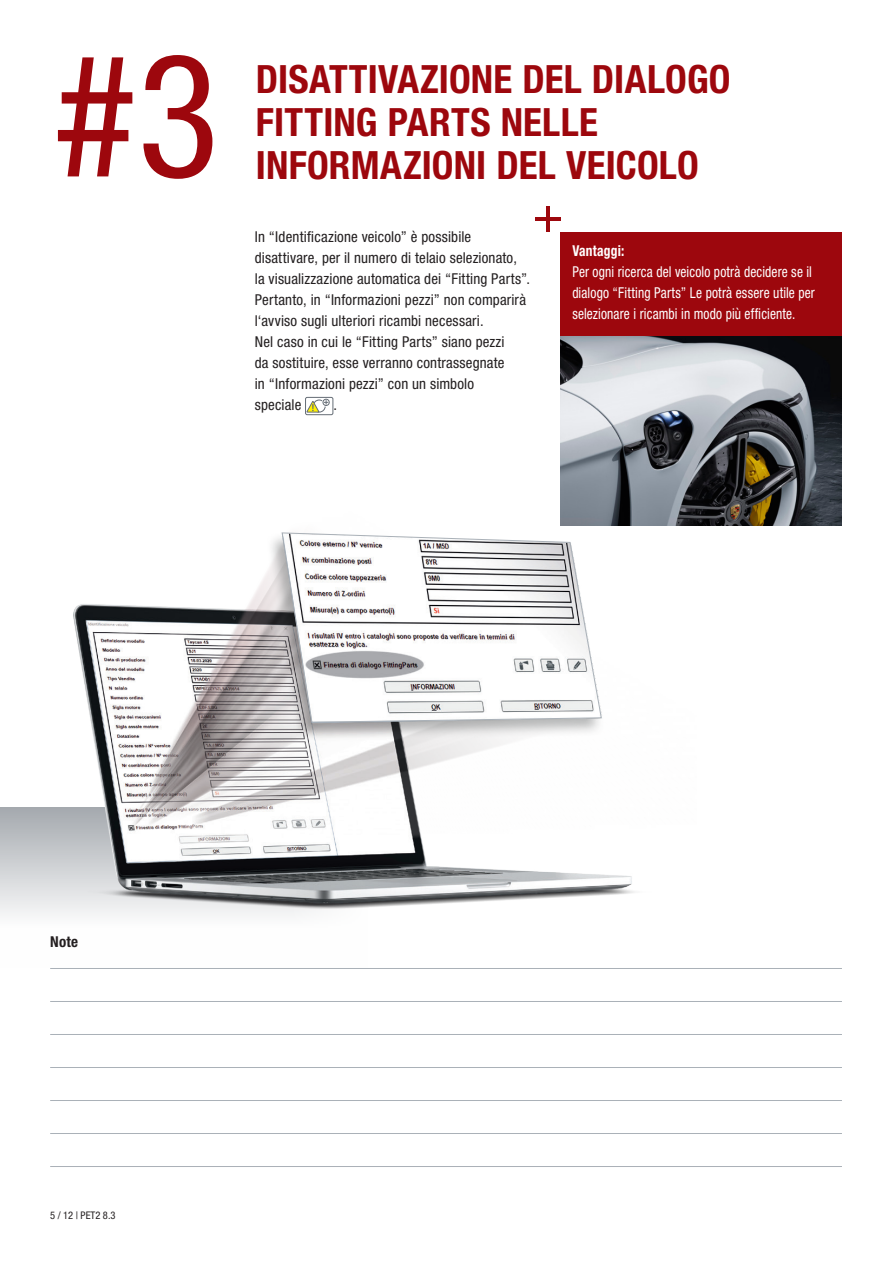
<style>
.page{position:relative;width:893px;height:1263px;background:#fff}
.page>*{position:absolute;margin:0;border:0;box-sizing:border-box;transform-origin:0 0}
.t1{font:condensed 171.45px "Helvetica Neue LT Std";color:#9d070d}
.t2{font:700 condensed 39px/43px "Helvetica Neue LT Std";letter-spacing:.005em;color:#9d070d}
.t3{font:condensed 15px/21px "Helvetica Neue LT Std";letter-spacing:.01em;color:#231f20}
.t4{font:condensed 15px/21px "Helvetica Neue LT Std";letter-spacing:.01em;color:#fff;scale:.9 1}
.t5{font:700 condensed 15px "Helvetica Neue LT Std";letter-spacing:.01em;color:#fff;scale:.9 1}
.t6{font:700 condensed 15px "Helvetica Neue LT Std";color:#231f20}
.t7{font:condensed 10.5px "Helvetica Neue LT Std";color:#231f20}
</style>
<div class="page">
<img style="left:561px;top:336px;width:281px;height:190px">
<div style="left:305px;top:397px;width:28px;height:18px;border:1px solid #656d76;border-radius:2px"></div>
<div style="left:323px;top:399px;width:7px;height:7px;border:1px solid #656d76;border-radius:50%"></div>
<svg style="left:306px;top:399px;width:23px;height:14px"></svg>
<div style="left:0;top:807px;width:415px;height:160px;background:linear-gradient(to bottom,#a9adb2,#fff)"></div>
<div style="left:294px;top:796px;width:152px;height:172px;background:#fff"></div>
<hr style="left:50px;top:968px;width:792px;height:1px;background:#aab1b8">
<hr style="left:50px;top:1001px;width:792px;height:1px;background:#aab1b8">
<hr style="left:50px;top:1034px;width:792px;height:1px;background:#aab1b8">
<hr style="left:50px;top:1067px;width:792px;height:1px;background:#aab1b8">
<hr style="left:50px;top:1100px;width:792px;height:1px;background:#aab1b8">
<hr style="left:50px;top:1133px;width:792px;height:1px;background:#aab1b8">
<hr style="left:50px;top:1166px;width:792px;height:1px;background:#aab1b8">
<div style="left:561px;top:232px;width:281px;height:104px;background:#9d070d"></div>
<hr style="left:546px;top:207px;width:4px;height:25px;background:#9d070d">
<hr style="left:536px;top:218px;width:25px;height:3px;background:#9d070d">
<img style="left:45px;top:505px;width:651px;height:433px">
<svg style="left:281px;top:532px;width:321px;height:191px"></svg>
<h1 class="t1" style="left:54px;top:17px;width:167px">#3</h1>
<h2 class="t2" style="left:256px;top:57px;width:476px">DISATTIVAZIONE DEL DIALOGO<br>FITTING PARTS NELLE<br>INFORMAZIONI DEL VEICOLO</h2>
<p class="t3" style="left:255px;top:227px;width:277px">In “Identificazione veicolo” è possibile disattivare, per il numero di telaio selezionato, la visualizzazione automatica dei “Fitting Parts”.<br>Pertanto, in “Informazioni pezzi” non comparirà l‘avviso sugli ulteriori ricambi necessari.<br>Nel caso in cui le “Fitting Parts” siano pezzi<br>da sostituire, esse verranno contrassegnate<br>in “Informazioni pezzi” con un simbolo<br>speciale</p>
<p class="t3" style="left:333px;top:395px;width:5px">.</p>
<p class="t5" style="left:572px;top:241px;width:59px">Vantaggi:</p>
<p class="t4" style="left:572px;top:261px;width:271px">Per ogni ricerca del veicolo potrà decidere se il dialogo “Fitting Parts” Le potrà essere utile per selezionare i ricambi in modo più efficiente.</p>
<p class="t6" style="left:50px;top:933px;width:30px">Note</p>
<p class="t7" style="left:50px;top:1209px;width:67px">5 / 12 | PET2 8.3</p>
</div>
